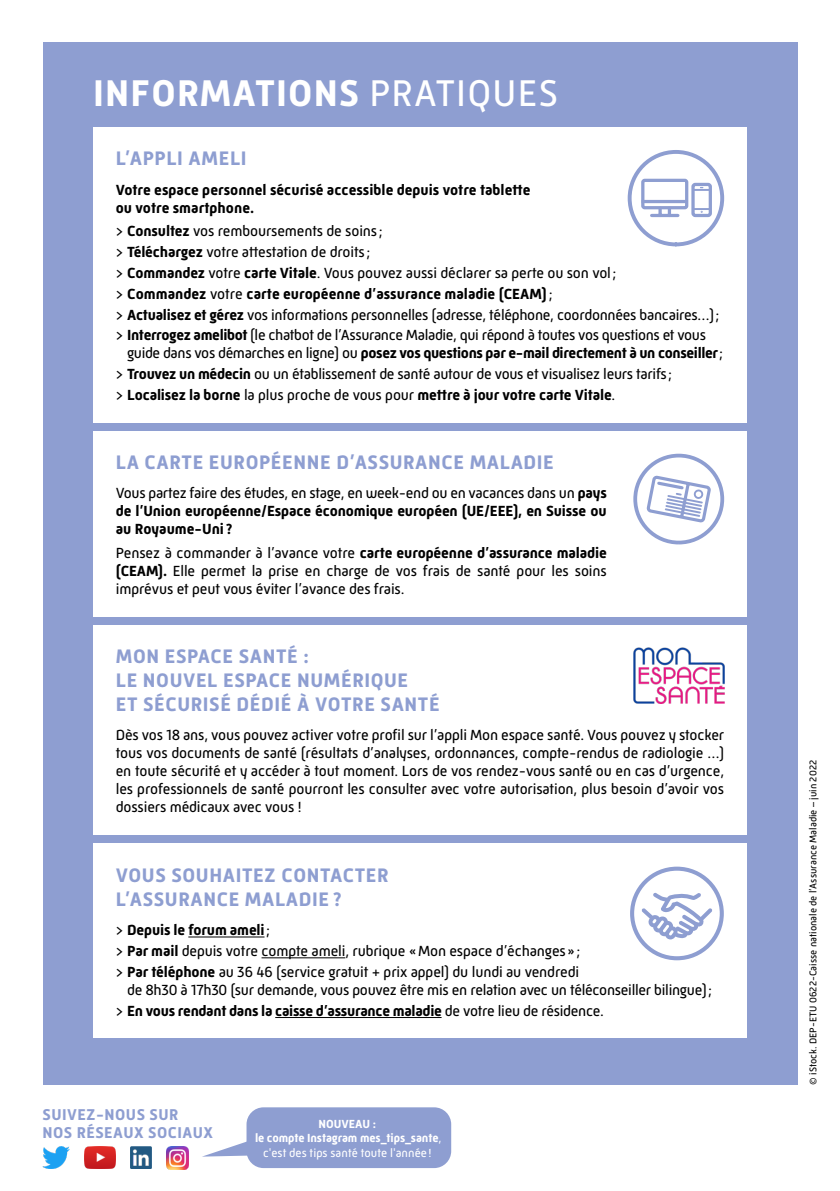
<style>
.page{position:relative;width:840px;height:1191px;background:#fff}
.page>*{position:absolute;margin:0;border:0;box-sizing:border-box;transform-origin:0 0}
.t1{font:700 38px "Mic 32 New";letter-spacing:.03em;color:#fff}
.t2{font:700 20px/24px "Mic 32 New";letter-spacing:.03em;color:#8e9ed1}
.t3{font:700 16px/18px "Mic 32 New";letter-spacing:.03em;color:#8e9ed1}
.t4{font:15px/20.8px "Mic 32 New";letter-spacing:-.02em;color:#000}
.t5{font:700 15px/18px "Mic 32 New";color:#000}
.t6{font:700 12px/14.4px "Mic 32 New";letter-spacing:-.01em;color:#fff;text-align:center}
.t7{font:10px "Mic 32 New";color:#000}
.s1{font-weight:400}
.s2{font-weight:700}
</style>
<div class="page">
<div style="left:43px;top:43px;width:754px;height:1041px;background:#8e9ed1"></div>
<div style="left:93px;top:127px;width:653px;height:296px;background:#fff"></div>
<div style="left:627px;top:150px;width:96px;height:96px;border:4px solid #8e9ed1;border-radius:50%"></div>
<div style="left:640px;top:179px;width:48px;height:30px;border:3px solid #8e9ed1;border-radius:2px"></div>
<svg style="left:640px;top:181px;width:72px;height:37px"></svg>
<div style="left:93px;top:431px;width:653px;height:185px;background:#fff"></div>
<svg style="left:633px;top:454px;width:90px;height:90px"></svg>
<svg style="left:645px;top:474px;width:66px;height:50px"></svg>
<div style="left:694px;top:490px;width:8px;height:8px;background:#fff;border-radius:50%"></div>
<div style="left:693px;top:489px;width:10px;height:10px;border:2px solid #8e9ed1;border-radius:50%"></div>
<img style="left:43px;top:1146px;width:26px;height:22px">
<img style="left:130px;top:1146px;width:22px;height:22px">
<img style="left:84px;top:1146px;width:31px;height:22px">
<img style="left:166px;top:1146px;width:23px;height:23px">
<svg style="left:204px;top:1142px;width:43px;height:14px"></svg>
<div style="left:246px;top:1107px;width:205px;height:61px;background:#8e9ed1;border-radius:17px"></div>
<div style="left:93px;top:843px;width:653px;height:195px;background:#fff"></div>
<hr style="left:188px;top:936px;width:76px;height:1px;background:#000">
<hr style="left:261px;top:957px;width:84px;height:1px;background:#000">
<hr style="left:275px;top:1017px;width:166px;height:1px;background:#000">
<svg style="left:630px;top:866px;width:93px;height:94px"></svg>
<div style="left:93px;top:625px;width:653px;height:210px;background:#fff"></div>
<img style="left:633px;top:647px;width:90px;height:57px">
<h1 class="t1" style="left:93px;top:71px;width:466px">INFORMATIONS <span class="s1">PRATIQUES</span></h1>
<h2 class="t2" style="left:116px;top:146px;width:132px">L’APPLI AMELI</h2>
<p class="t5" style="left:116px;top:180px;width:416px">Votre espace personnel sécurisé accessible depuis votre tablette ou votre smartphone.</p>
<p class="t4" style="left:116px;top:221px;width:604px">&gt; <span class="s2">Consultez</span> vos remboursements de soins;<br>&gt; <span class="s2">Téléchargez</span> votre attestation de droits;<br>&gt; <span class="s2">Commandez</span> votre <span class="s2">carte Vitale</span>. Vous pouvez aussi déclarer sa perte ou son vol;<br>&gt; <span class="s2">Commandez</span> votre <span class="s2">carte européenne d’assurance maladie (CEAM)</span>;<br>&gt; <span class="s2">Actualisez et gérez</span> vos informations personnelles (adresse, téléphone, coordonnées bancaires…); &gt; <span class="s2">Interrogez amelibot</span> (le chatbot de l’Assurance Maladie, qui répond à toutes vos questions et vous</p>
<p class="t4" style="left:116px;top:343px;width:608px;text-indent:11px">guide dans vos démarches en ligne) ou <span class="s2">posez vos questions par e-mail directement à un conseiller</span>; &gt; <span class="s2">Trouvez un médecin</span> ou un établissement de santé autour de vous et visualisez leurs tarifs;<br>&gt; <span class="s2">Localisez la borne</span> la plus proche de vous pour <span class="s2">mettre à jour votre carte Vitale</span>.</p>
<h2 class="t2" style="left:116px;top:450px;width:439px">LA CARTE EUROPÉENNE D’ASSURANCE MALADIE</h2>
<p class="t5" style="left:116px;top:484px;width:492px;text-align:justify"><span class="s1">Vous partez faire des études, en stage, en week-end ou en vacances dans un</span> pays de l’Union européenne/Espace économique européen (UE/EEE), en Suisse ou au Royaume-Uni ?</p>
<p class="t4" style="left:116px;top:544px;width:492px;line-height:18px;text-align:justify">Pensez à commander à l’avance votre <span class="s2">carte européenne d’assurance maladie (CEAM).</span> Elle permet la prise en charge de vos frais de santé pour les soins imprévus et peut vous éviter l’avance des frais.</p>
<h2 class="t2" style="left:116px;top:644px;width:325px">MON ESPACE SANTÉ :<br>LE NOUVEL ESPACE NUMÉRIQUE<br>ET SÉCURISÉ DÉDIÉ À VOTRE SANTÉ</h2>
<p class="t4" style="left:116px;top:726px;width:609px;line-height:18px;text-align:justify">Dès vos 18 ans, vous pouvez activer votre profil sur l’appli Mon espace santé. Vous pouvez y stocker tous vos documents de santé (résultats d’analyses, ordonnances, compte-rendus de radiologie …) en toute sécurité et y accéder à tout moment. Lors de vos rendez-vous santé ou en cas d’urgence, les professionnels de santé pourront les consulter avec votre autorisation, plus besoin d’avoir vos dossiers médicaux avec vous !</p>
<h2 class="t2" style="left:116px;top:863px;width:274px">VOUS SOUHAITEZ CONTACTER<br>L’ASSURANCE MALADIE ?</h2>
<p class="t4" style="left:116px;top:919px;width:466px">&gt; <span class="s2">Depuis le forum ameli</span>;<br>&gt; <span class="s2">Par mail</span> depuis votre compte ameli, rubrique «Mon espace d’échanges»; &gt; <span class="s2">Par téléphone</span> au 36 46 (service gratuit + prix appel) du lundi au vendredi</p>
<p class="t4" style="left:116px;top:979px;width:597px;text-indent:11px">de 8h30 à 17h30 (sur demande, vous pouvez être mis en relation avec un téléconseiller bilingue); &gt; <span class="s2">En vous rendant dans la caisse d’assurance maladie</span> de votre lieu de résidence.</p>
<p class="t3" style="left:43px;top:1105px;width:172px">SUIVEZ-NOUS SUR<br>NOS RÉSEAUX SOCIAUX</p>
<p class="t6" style="left:255px;top:1116px;width:188px">NOUVEAU :<br>le compte Instagram mes_tips_sante<span class="s1">, c'est des tips santé toute l'année!</span></p>
<p class="t7" style="left:806px;top:1084px;width:326px;rotate:-90deg">© iStock. DEP-ETU 0622-Caisse nationale de l’Assurance Maladie – juin 2022</p>
</div>
